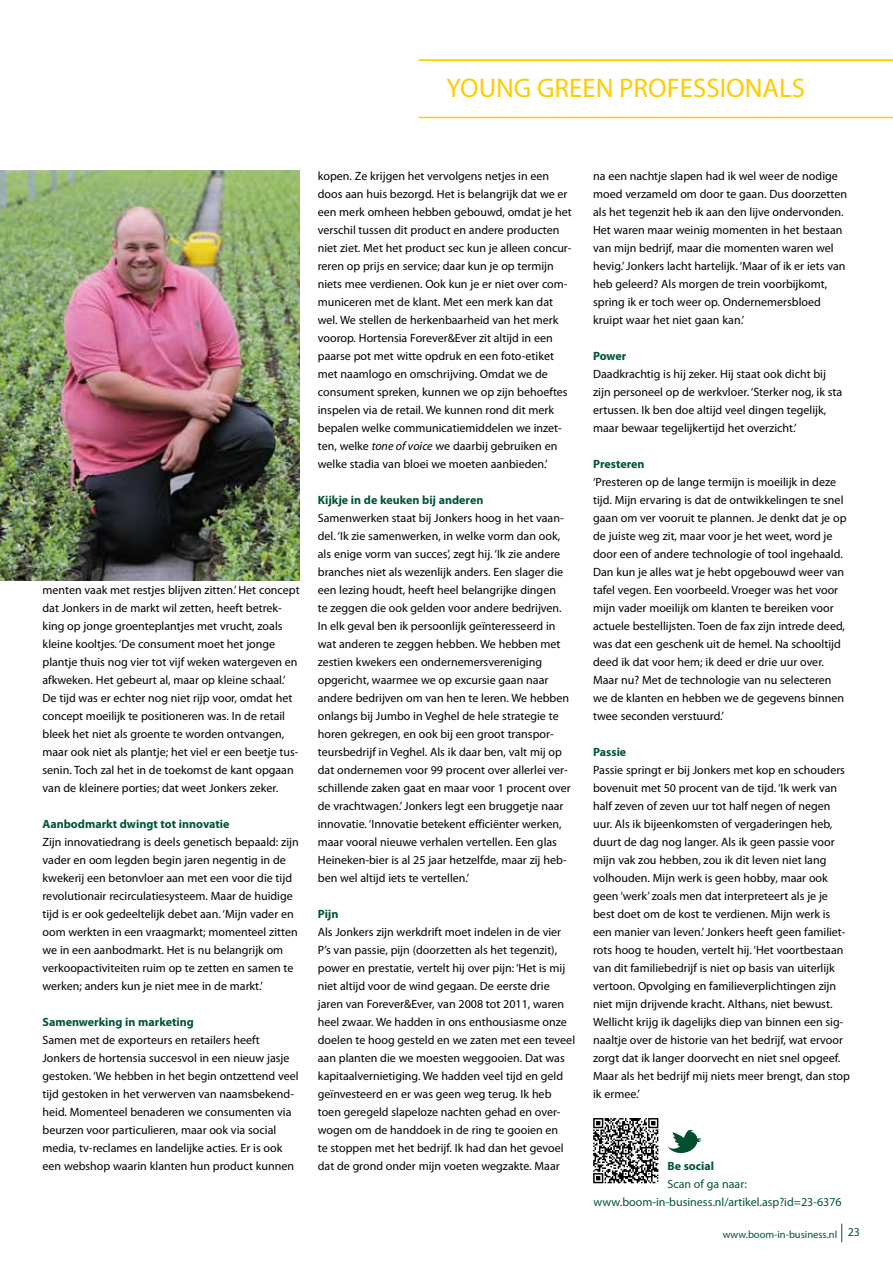
<style>
.page{position:relative;width:893px;height:1263px;background:#fff}
.page>*{position:absolute;margin:0;border:0;box-sizing:border-box;transform-origin:0 0}
.t1{font:27px "Myriad Pro";color:#fc0}
.t2{font:12px/18px "Myriad Pro";color:#000}
.t3{font:700 12px "Myriad Pro";color:#00533d}
.t4{font:12px/18px "Myriad Pro";color:#00533d}
.t5{font:10.5px "Myriad Pro";color:#00533d}
.s1{font-style:italic}
</style>
<div class="page">
<svg style="left:841px;top:1223px;width:1px;height:19px"></svg>
<hr style="left:419px;top:117px;width:474px;height:1px;background:#fc0">
<hr style="left:419px;top:60px;width:474px;height:1px;background:#fc0">
<img style="left:0;top:170px;width:300px;height:411px">
<svg style="left:593px;top:1118px;width:65px;height:65px"></svg>
<svg style="left:667px;top:1129px;width:34px;height:24px"></svg>
<h1 class="t1" style="left:446px;top:71px;width:360px">YOUNG GREEN PROFESSIONALS</h1>
<p class="t2" style="left:43px;top:581px;width:259px">menten vaak met restjes blijven zitten.’ Het concept dat Jonkers in de markt wil zetten, heeft betrek&shy;king op jonge groenteplantjes met vrucht, zoals kleine kooltjes. ‘De consument moet het jonge plantje thuis nog vier tot vijf weken watergeven en afkweken. Het gebeurt al, maar op kleine schaal.’ De tijd was er echter nog niet rijp voor, omdat het concept moeilijk te positioneren was. In de retail bleek het niet als groente te worden ontvangen, maar ook niet als plantje; het viel er een beetje tus&shy;senin. Toch zal het in de toekomst de kant opgaan van de kleinere porties; dat weet Jonkers zeker.</p>
<p class="t3" style="left:43px;top:816px;width:189px">Aanbodmarkt dwingt tot innovatie</p>
<p class="t2" style="left:43px;top:833px;width:258px">Zijn innovatiedrang is deels genetisch bepaald: zijn vader en oom legden begin jaren negentig in de kwekerij een betonvloer aan met een voor die tijd revolutionair recirculatiesysteem. Maar de huidige tijd is er ook gedeeltelijk debet aan. ‘Mijn vader en oom werkten in een vraagmarkt; momenteel zitten we in een aanbodmarkt. Het is nu belangrijk om verkoopactiviteiten ruim op te zetten en samen te werken; anders kun je niet mee in de markt.’</p>
<p class="t3" style="left:43px;top:1014px;width:153px">Samenwerking in marketing</p>
<p class="t2" style="left:43px;top:1031px;width:258px">Samen met de exporteurs en retailers heeft Jonkers de hortensia succesvol in een nieuw jasje gestoken. ‘We hebben in het begin ontzettend veel tijd gestoken in het verwerven van naamsbekend&shy;heid. Momenteel benaderen we consumenten via beurzen voor particulieren, maar ook via social media, tv-reclames en landelijke acties. Er is ook een webshop waarin klanten hun product kunnen</p>
<p class="t2" style="left:318px;top:167px;width:256px">kopen. Ze krijgen het vervolgens netjes in een doos aan huis bezorgd. Het is belangrijk dat we er een merk omheen hebben gebouwd, omdat je het verschil tussen dit product en andere producten niet ziet. Met het product sec kun je alleen concur&shy;reren op prijs en service; daar kun je op termijn niets mee verdienen. Ook kun je er niet over com&shy;municeren met de klant. Met een merk kan dat wel. We stellen de herkenbaarheid van het merk voorop. Hortensia Forever&amp;Ever zit altijd in een paarse pot met witte opdruk en een foto-etiket met naamlogo en omschrijving. Omdat we de consument spreken, kunnen we op zijn behoeftes inspelen via de retail. We kunnen rond dit merk bepalen welke communicatiemiddelen we inzet&shy;ten, welke <span class="s1">tone of voice</span> we daarbij gebruiken en welke stadia van bloei we moeten aanbieden.’</p>
<p class="t3" style="left:318px;top:492px;width:167px">Kijkje in de keuken bij anderen</p>
<p class="t2" style="left:318px;top:509px;width:254px">Samenwerken staat bij Jonkers hoog in het vaan&shy;del. ‘Ik zie samenwerken, in welke vorm dan ook, als enige vorm van succes’, zegt hij. ‘Ik zie andere branches niet als wezenlijk anders. Een slager die een lezing houdt, heeft heel belangrijke dingen<br>te zeggen die ook gelden voor andere bedrijven.<br>In elk geval ben ik persoonlijk geïnteresseerd in wat anderen te zeggen hebben. We hebben met zestien kwekers een ondernemersvereniging opgericht, waarmee we op excursie gaan naar andere bedrijven om van hen te leren. We hebben onlangs bij Jumbo in Veghel de hele strategie te horen gekregen, en ook bij een groot transpor&shy;teursbedrijf in Veghel. Als ik daar ben, valt mij op dat ondernemen voor 99 procent over allerlei ver&shy;schillende zaken gaat en maar voor 1 procent over de vrachtwagen.’ Jonkers legt een bruggetje naar innovatie. ‘Innovatie betekent efficiënter werken, maar vooral nieuwe verhalen vertellen. Een glas Heineken-bier is al 25 jaar hetzelfde, maar zij heb&shy;ben wel altijd iets te vertellen.’</p>
<p class="t3" style="left:318px;top:906px;width:22px">Pijn</p>
<p class="t2" style="left:318px;top:923px;width:259px">Als Jonkers zijn werkdrift moet indelen in de vier P’s van passie, pijn (doorzetten als het tegenzit), power en prestatie, vertelt hij over pijn: ‘Het is mij niet altijd voor de wind gegaan. De eerste drie jaren van Forever&amp;Ever, van 2008 tot 2011, waren heel zwaar. We hadden in ons enthousiasme onze doelen te hoog gesteld en we zaten met een teveel aan planten die we moesten weggooien. Dat was kapitaalvernietiging. We hadden veel tijd en geld geïnvesteerd en er was geen weg terug. Ik heb toen geregeld slapeloze nachten gehad en over&shy;wogen om de handdoek in de ring te gooien en<br>te stoppen met het bedrijf. Ik had dan het gevoel dat de grond onder mijn voeten wegzakte. Maar</p>
<p class="t2" style="left:593px;top:167px;width:255px">na een nachtje slapen had ik wel weer de nodige moed verzameld om door te gaan. Dus doorzetten als het tegenzit heb ik aan den lijve ondervonden.<br>Het waren maar weinig momenten in het bestaan van mijn bedrijf, maar die momenten waren wel hevig.’ Jonkers lacht hartelijk. ‘Maar of ik er iets van heb geleerd? Als morgen de trein voorbijkomt, spring ik er toch weer op. Ondernemersbloed kruipt waar het niet gaan kan.’</p>
<p class="t3" style="left:593px;top:348px;width:35px">Power</p>
<p class="t2" style="left:593px;top:365px;width:251px">Daadkrachtig is hij zeker. Hij staat ook dicht bij zijn personeel op de werkvloer. ‘Sterker nog, ik sta ertussen. Ik ben doe altijd veel dingen tegelijk, maar bewaar tegelijkertijd het overzicht.’</p>
<p class="t3" style="left:593px;top:456px;width:53px">Presteren</p>
<p class="t2" style="left:593px;top:473px;width:255px">‘Presteren op de lange termijn is moeilijk in deze tijd. Mijn ervaring is dat de ontwikkelingen te snel gaan om ver vooruit te plannen. Je denkt dat je op de juiste weg zit, maar voor je het weet, word je door een of andere technologie of tool ingehaald.<br>Dan kun je alles wat je hebt opgebouwd weer van tafel vegen. Een voorbeeld. Vroeger was het voor mijn vader moeilijk om klanten te bereiken voor actuele bestellijsten. Toen de fax zijn intrede deed, was dat een geschenk uit de hemel. Na schooltijd deed ik dat voor hem; ik deed er drie uur over.<br>Maar nu? Met de technologie van nu selecteren we de klanten en hebben we de gegevens binnen twee seconden verstuurd.’</p>
<p class="t3" style="left:593px;top:744px;width:35px">Passie</p>
<p class="t2" style="left:593px;top:761px;width:258px">Passie springt er bij Jonkers met kop en schouders bovenuit met 50 procent van de tijd. ‘Ik werk van half zeven of zeven uur tot half negen of negen uur. Als ik bijeenkomsten of vergaderingen heb, duurt de dag nog langer. Als ik geen passie voor mijn vak zou hebben, zou ik dit leven niet lang volhouden. Mijn werk is geen hobby, maar ook geen ‘werk’ zoals men dat interpreteert als je je best doet om de kost te verdienen. Mijn werk is een manier van leven.’ Jonkers heeft geen familiet&shy;rots hoog te houden, vertelt hij. ‘Het voortbestaan van dit familiebedrijf is niet op basis van uiterlijk vertoon. Opvolging en familieverplichtingen zijn niet mijn drijvende kracht. Althans, niet bewust.<br>Wellicht krijg ik dagelijks diep van binnen een sig&shy;naaltje over de historie van het bedrijf, wat ervoor zorgt dat ik langer doorvecht en niet snel opgeef.<br>Maar als het bedrijf mij niets meer brengt, dan stop ik ermee.’</p>
<p class="t3" style="left:667px;top:1158px;width:48px">Be social</p>
<p class="t4" style="left:594px;top:1175px;width:249px;text-indent:74px">Scan of ga naar: www.boom-in-business.nl/artikel.asp?id=23-6376</p>
<p class="t5" style="left:723px;top:1228px;width:139px">www.boom-in-business.nl <sup>23</sup></p>
</div>
